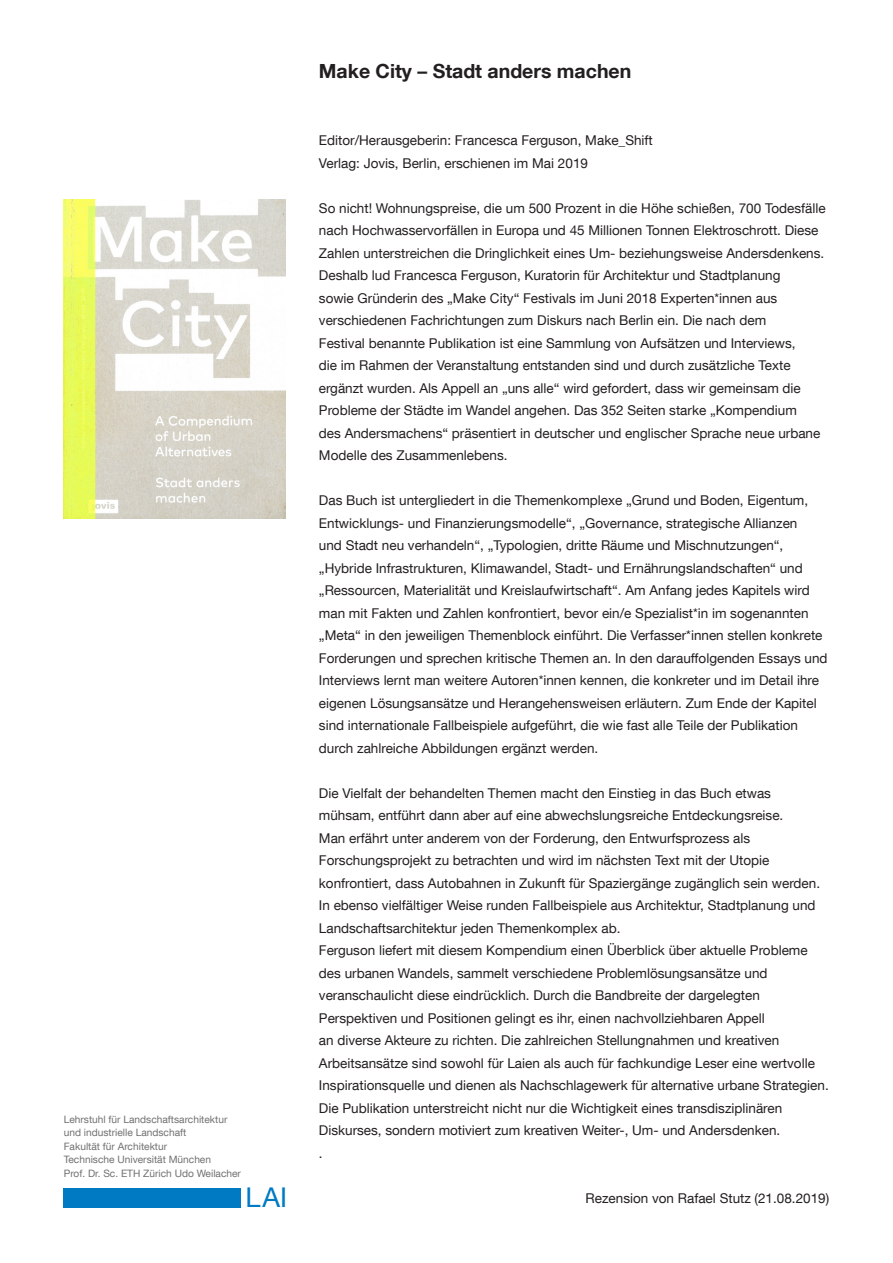
<style>
.page{position:relative;width:893px;height:1263px;background:#fff}
.page>*{position:absolute;margin:0;border:0;box-sizing:border-box;transform-origin:0 0}
.t1{font:27.3px "TUM Neue Helvetica";color:#007ac2}
.Aufzählung{font:700 19.5px "TUM Neue Helvetica";color:#231f20}
.t2{font:13.5px/22.5px "TUM Neue Helvetica";color:#231f20}
.Fusslogo{font:10.2px "TUM Neue Helvetica";color:#707172}
</style>
<div class="page">
<img style="left:64px;top:200px;width:221px;height:318px">
<div style="left:64px;top:1188px;width:177px;height:19px;background:#007ac2"></div>
<p class="Fusslogo" style="left:64px;top:1113px;width:165px">Lehrstuhl für Landschaftsarchitektur</p>
<p class="Fusslogo" style="left:64px;top:1126px;width:124px">und industrielle Landschaft</p>
<p class="Fusslogo" style="left:64px;top:1140px;width:105px">Fakultät für Architektur</p>
<p class="Fusslogo" style="left:64px;top:1153px;width:149px">Technische Universität München</p>
<p class="Fusslogo" style="left:64px;top:1167px;width:179px">Prof. Dr. Sc. ETH Zürich Udo Weilacher</p>
<p class="Aufzählung" style="left:319px;top:58px;width:314px">Make City – Stadt anders machen</p>
<p class="t2" style="left:319px;top:129px;width:335px">Editor/Herausgeberin: Francesca Ferguson, Make_Shift</p>
<p class="t2" style="left:319px;top:151px;width:271px">Verlag: Jovis, Berlin, erschienen im Mai 2019</p>
<p class="t2" style="left:319px;top:196px;width:508px">So nicht! Wohnungspreise, die um 500 Prozent in die Höhe schießen, 700 Todesfälle nach Hochwasservorfällen in Europa und 45 Millionen Tonnen Elektroschrott. Diese Zahlen unterstreichen die Dringlichkeit eines Um- beziehungsweise Andersdenkens.<br>Deshalb lud Francesca Ferguson, Kuratorin für Architektur und Stadtplanung<br>sowie Gründerin des „Make City“ Festivals im Juni 2018 Experten*innen aus verschiedenen Fachrichtungen zum Diskurs nach Berlin ein. Die nach dem<br>Festival benannte Publikation ist eine Sammlung von Aufsätzen und Interviews,<br>die im Rahmen der Veranstaltung entstanden sind und durch zusätzliche Texte ergänzt wurden. Als Appell an „uns alle“ wird gefordert, dass wir gemeinsam die Probleme der Städte im Wandel angehen. Das 352 Seiten starke „Kompendium<br>des Andersmachens“ präsentiert in deutscher und englischer Sprache neue urbane Modelle des Zusammenlebens.</p>
<p class="t2" style="left:319px;top:489px;width:510px">Das Buch ist untergliedert in die Themenkomplexe „Grund und Boden, Eigentum, Entwicklungs- und Finanzierungsmodelle“, „Governance, strategische Allianzen<br>und Stadt neu verhandeln“, „Typologien, dritte Räume und Mischnutzungen“, „Hybride Infrastrukturen, Klimawandel, Stadt- und Ernährungslandschaften“ und „Ressourcen, Materialität und Kreislaufwirtschaft“. Am Anfang jedes Kapitels wird man mit Fakten und Zahlen konfrontiert, bevor ein/e Spezialist*in im sogenannten „Meta“ in den jeweiligen Themenblock einführt. Die Verfasser*innen stellen konkrete Forderungen und sprechen kritische Themen an. In den darauffolgenden Essays und Interviews lernt man weitere Autoren*innen kennen, die konkreter und im Detail ihre eigenen Lösungsansätze und Herangehensweisen erläutern. Zum Ende der Kapitel sind internationale Fallbeispiele aufgeführt, die wie fast alle Teile der Publikation durch zahlreiche Abbildungen ergänzt werden.</p>
<p class="t2" style="left:319px;top:781px;width:503px">Die Vielfalt der behandelten Themen macht den Einstieg in das Buch etwas mühsam, entführt dann aber auf eine abwechslungsreiche Entdeckungsreise.<br>Man erfährt unter anderem von der Forderung, den Entwurfsprozess als Forschungsprojekt zu betrachten und wird im nächsten Text mit der Utopie konfrontiert, dass Autobahnen in Zukunft für Spaziergänge zugänglich sein werden.<br>In ebenso vielfältiger Weise runden Fallbeispiele aus Architektur, Stadtplanung und Landschaftsarchitektur jeden Themenkomplex ab.</p>
<p class="t2" style="left:319px;top:939px;width:511px">Ferguson liefert mit diesem Kompendium einen Überblick über aktuelle Probleme des urbanen Wandels, sammelt verschiedene Problemlösungsansätze und veranschaulicht diese eindrücklich. Durch die Bandbreite der dargelegten Perspektiven und Positionen gelingt es ihr, einen nachvollziehbaren Appell<br>an diverse Akteure zu richten. Die zahlreichen Stellungnahmen und kreativen Arbeitsansätze sind sowohl für Laien als auch für fachkundige Leser eine wertvolle Inspirationsquelle und dienen als Nachschlagewerk für alternative urbane Strategien.<br>Die Publikation unterstreicht nicht nur die Wichtigkeit eines transdisziplinären Diskurses, sondern motiviert zum kreativen Weiter-, Um- und Andersdenken.</p>
<p class="t2" style="left:319px;top:1141px;width:5px">.</p>
<p class="t1" style="left:246px;top:1180px;width:43px">LAI</p>
<p class="t2" style="left:586px;top:1186px;width:245px">Rezension von Rafael Stutz (21.08.2019)</p>
</div>
